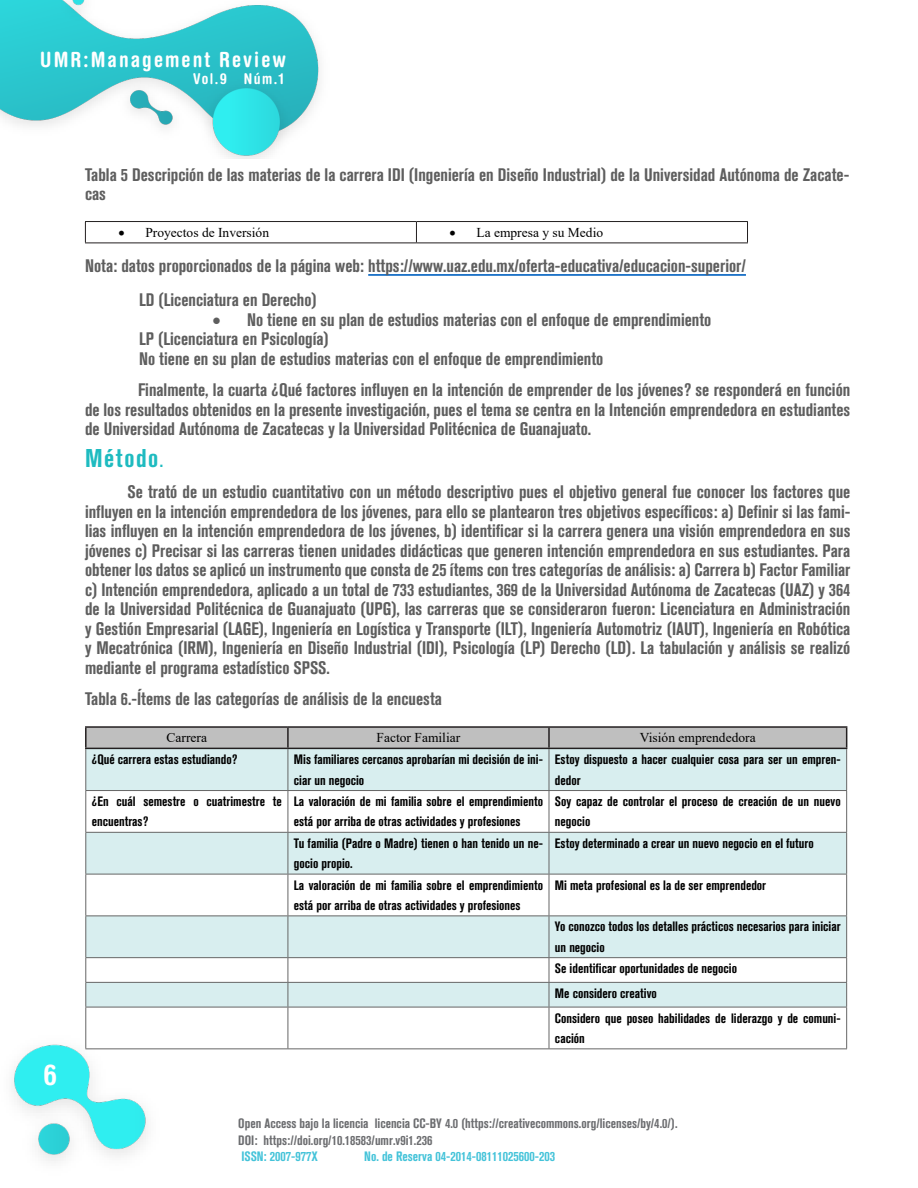
<style>
.page{position:relative;width:918px;height:1188px;background:#fff}
.page>*{position:absolute;margin:0;border:0;box-sizing:border-box;transform-origin:0 0}
.t1{font:700 condensed 28.5px "Helvetica Rounded LT Std";color:#fff}
.t2{font:700 condensed 25.5px "Akzidenz Grotesk BQ";letter-spacing:.06em;color:#1ebbc0}
.t3{font:700 condensed 21px "Helvetica Rounded LT Std";letter-spacing:.1em;color:#fff}
.List_Paragraph{font:700 condensed 18px/19.5px "Akzidenz Grotesk BQ";color:#5e5e5e;text-align:justify}
.t4{font:700 condensed 14.85px "Helvetica Rounded LT Std";letter-spacing:.1em;color:#fff}
.t5{font:700 condensed 13.5px/20.2px "Akzidenz Grotesk BQ";color:#000}
.t6{font:700 condensed 13.5px/16.5px "Akzidenz Grotesk BQ";color:#6c6d70}
.t7{font:13.5px "Times New Roman";color:#000}
.t8{font:700 condensed 13.5px "Akzidenz Grotesk BQ";color:#44c3d9}
.s1{font-size:18px}
</style>
<div class="page">
<img style="left:12px;top:1029px;width:148px;height:132px">
<img style="left:0;top:0;width:320px;height:159px">
<hr style="left:368px;top:274px;width:378px;height:2px;background:#0563c1">
<hr style="left:85px;top:221px;width:331px;height:1px;background:#231f20">
<hr style="left:416px;top:221px;width:332px;height:1px;background:#231f20">
<hr style="left:85px;top:243px;width:331px;height:1px;background:#231f20">
<hr style="left:416px;top:243px;width:332px;height:1px;background:#231f20">
<svg style="left:85px;top:222px;width:1px;height:21px"></svg>
<svg style="left:416px;top:222px;width:1px;height:21px"></svg>
<svg style="left:747px;top:222px;width:1px;height:21px"></svg>
<svg style="left:86px;top:749px;width:760px;height:258px;fill:#d8eeef"></svg>
<hr style="left:85px;top:726px;width:203px;height:2px;background:#231f20">
<hr style="left:85px;top:728px;width:2px;height:20px;background:#231f20">
<hr style="left:288px;top:726px;width:261px;height:2px;background:#231f20">
<hr style="left:549px;top:726px;width:298px;height:2px;background:#231f20">
<svg style="left:86px;top:727px;width:761px;height:21px;background:#b5b5b5"></svg>
<hr style="left:85px;top:748px;width:203px;height:1px;background:#231f20">
<hr style="left:288px;top:748px;width:261px;height:1px;background:#231f20">
<hr style="left:549px;top:748px;width:298px;height:1px;background:#231f20">
<hr style="left:85px;top:790px;width:203px;height:1px;background:#666">
<hr style="left:288px;top:790px;width:261px;height:1px;background:#666">
<hr style="left:549px;top:790px;width:298px;height:1px;background:#666">
<hr style="left:85px;top:832px;width:203px;height:1px;background:#666">
<hr style="left:288px;top:832px;width:261px;height:1px;background:#666">
<hr style="left:549px;top:832px;width:298px;height:1px;background:#666">
<hr style="left:85px;top:874px;width:203px;height:1px;background:#666">
<hr style="left:288px;top:874px;width:261px;height:1px;background:#666">
<hr style="left:549px;top:874px;width:298px;height:1px;background:#666">
<hr style="left:85px;top:916px;width:203px;height:1px;background:#666">
<hr style="left:288px;top:916px;width:261px;height:1px;background:#666">
<hr style="left:549px;top:916px;width:298px;height:1px;background:#666">
<hr style="left:85px;top:957px;width:203px;height:1px;background:#666">
<hr style="left:288px;top:957px;width:261px;height:1px;background:#666">
<hr style="left:549px;top:957px;width:298px;height:1px;background:#666">
<hr style="left:85px;top:982px;width:203px;height:1px;background:#666">
<hr style="left:288px;top:982px;width:261px;height:1px;background:#666">
<hr style="left:549px;top:982px;width:298px;height:1px;background:#666">
<hr style="left:85px;top:1007px;width:203px;height:1px;background:#666">
<hr style="left:288px;top:1007px;width:261px;height:1px;background:#666">
<hr style="left:549px;top:1007px;width:298px;height:1px;background:#666">
<hr style="left:85px;top:1048px;width:203px;height:1px;background:#666">
<hr style="left:288px;top:1048px;width:261px;height:1px;background:#666">
<hr style="left:549px;top:1048px;width:298px;height:1px;background:#666">
<hr style="left:85px;top:749px;width:1px;height:41px;background:#666">
<hr style="left:85px;top:791px;width:1px;height:41px;background:#666">
<hr style="left:85px;top:833px;width:1px;height:41px;background:#666">
<hr style="left:85px;top:874px;width:1px;height:42px;background:#666">
<hr style="left:85px;top:916px;width:1px;height:41px;background:#666">
<svg style="left:85px;top:958px;width:1px;height:49px"></svg>
<hr style="left:85px;top:1007px;width:1px;height:41px;background:#666">
<hr style="left:288px;top:749px;width:1px;height:41px;background:#666">
<hr style="left:549px;top:749px;width:1px;height:41px;background:#666">
<hr style="left:846px;top:749px;width:1px;height:41px;background:#666">
<hr style="left:288px;top:791px;width:1px;height:41px;background:#666">
<hr style="left:549px;top:791px;width:1px;height:41px;background:#666">
<hr style="left:846px;top:791px;width:1px;height:41px;background:#666">
<hr style="left:288px;top:833px;width:1px;height:41px;background:#666">
<hr style="left:549px;top:833px;width:1px;height:41px;background:#666">
<hr style="left:846px;top:833px;width:1px;height:41px;background:#666">
<hr style="left:288px;top:874px;width:1px;height:42px;background:#666">
<hr style="left:549px;top:874px;width:1px;height:42px;background:#666">
<hr style="left:846px;top:874px;width:1px;height:42px;background:#666">
<hr style="left:288px;top:916px;width:1px;height:41px;background:#666">
<hr style="left:549px;top:916px;width:1px;height:41px;background:#666">
<hr style="left:846px;top:916px;width:1px;height:41px;background:#666">
<svg style="left:288px;top:958px;width:1px;height:49px"></svg>
<svg style="left:549px;top:958px;width:1px;height:49px"></svg>
<svg style="left:846px;top:958px;width:1px;height:49px"></svg>
<hr style="left:288px;top:1007px;width:1px;height:41px;background:#666">
<hr style="left:549px;top:1007px;width:1px;height:41px;background:#666">
<hr style="left:846px;top:1007px;width:1px;height:41px;background:#666">
<p class="t3" style="left:40px;top:47px;width:247px">UMR:Management Review</p>
<p class="t4" style="left:193px;top:69px;width:92px">Vol.9 Núm.1</p>
<h1 class="t1" style="left:43px;top:1057px;width:15px">6</h1>
<p class="List_Paragraph" style="left:85px;top:165px;width:766px">Tabla 5 Descripción de las materias de la carrera IDI (Ingeniería en Diseño Industrial) de la Universidad Autónoma de Zacate&shy;cas</p>
<p class="t7" style="left:118px;top:223px;width:152px">• Proyectos de Inversión</p>
<p class="t7" style="left:449px;top:223px;width:155px">• La empresa y su Medio</p>
<p class="List_Paragraph" style="left:85px;top:256px;width:662px">Nota: datos proporcionados de la página web: https://www.uaz.edu.mx/oferta-educativa/educacion-superior/</p>
<p class="List_Paragraph" style="left:139px;top:290px;width:179px">LD (Licenciatura en Derecho)</p>
<p class="List_Paragraph" style="left:213px;top:310px;width:500px">• No tiene en su plan de estudios materias con el enfoque de emprendimiento</p>
<p class="List_Paragraph" style="left:139px;top:329px;width:191px">LP (Licenciatura en Psicología)</p>
<p class="List_Paragraph" style="left:139px;top:349px;width:466px">No tiene en su plan de estudios materias con el enfoque de emprendimiento</p>
<p class="List_Paragraph" style="left:85px;top:380px;width:767px;text-indent:53px">Finalmente, la cuarta ¿Qué factores influyen en la intención de emprender de los jóvenes? se responderá en función de los resultados obtenidos en la presente investigación, pues el tema se centra en la Intención emprendedora en estudiantes de Universidad Autónoma de Zacatecas y la Universidad Politécnica de Guanajuato.</p>
<p class="t2" style="left:85px;top:443px;width:80px">Método<span class="s1">.</span></p>
<p class="List_Paragraph" style="left:85px;top:482px;width:767px;text-indent:43px">Se trató de un estudio cuantitativo con un método descriptivo pues el objetivo general fue conocer los factores que influyen en la intención emprendedora de los jóvenes, para ello se plantearon tres objetivos específicos: a) Definir si las fami&shy;lias influyen en la intención emprendedora de los jóvenes, b) identificar si la carrera genera una visión emprendedora en sus jóvenes c) Precisar si las carreras tienen unidades didácticas que generen intención emprendedora en sus estudiantes. Para obtener los datos se aplicó un instrumento que consta de 25 ítems con tres categorías de análisis: a) Carrera b) Factor Familiar c) Intención emprendedora, aplicado a un total de 733 estudiantes, 369 de la Universidad Autónoma de Zacatecas (UAZ) y 364 de la Universidad Politécnica de Guanajuato (UPG), las carreras que se consideraron fueron: Licenciatura en Administración y Gestión Empresarial (LAGE), Ingeniería en Logística y Transporte (ILT), Ingeniería Automotriz (IAUT), Ingeniería en Robótica y Mecatrónica (IRM), Ingeniería en Diseño Industrial (IDI), Psicología (LP) Derecho (LD). La tabulación y análisis se realizó mediante el programa estadístico SPSS.</p>
<p class="List_Paragraph" style="left:85px;top:689px;width:358px">Tabla 6.-Ítems de las categorías de análisis de la encuesta</p>
<p class="t7" style="left:167px;top:728px;width:42px">Carrera</p>
<p class="t7" style="left:377px;top:728px;width:85px">Factor Familiar</p>
<p class="t7" style="left:640px;top:728px;width:117px">Visión emprendedora</p>
<p class="t5" style="left:92px;top:749px;width:147px">¿Qué carrera estas estudiando?</p>
<p class="t5" style="left:294px;top:749px;width:251px">Mis familiares cercanos aprobarían mi decisión de ini&shy;ciar un negocio</p>
<p class="t5" style="left:555px;top:749px;width:287px">Estoy dispuesto a hacer cualquier cosa para ser un empren&shy;dedor</p>
<p class="t5" style="left:92px;top:791px;width:192px">¿En cuál semestre o cuatrimestre te encuentras?</p>
<p class="t5" style="left:294px;top:791px;width:251px">La valoración de mi familia sobre el emprendimiento está por arriba de otras actividades y profesiones</p>
<p class="t5" style="left:555px;top:791px;width:287px">Soy capaz de controlar el proceso de creación de un nuevo negocio</p>
<p class="t5" style="left:294px;top:833px;width:251px">Tu familia (Padre o Madre) tienen o han tenido un ne&shy;gocio propio.</p>
<p class="t5" style="left:555px;top:833px;width:260px">Estoy determinado a crear un nuevo negocio en el futuro</p>
<p class="t5" style="left:294px;top:875px;width:251px">La valoración de mi familia sobre el emprendimiento está por arriba de otras actividades y profesiones</p>
<p class="t5" style="left:555px;top:875px;width:213px">Mi meta profesional es la de ser emprendedor</p>
<p class="t5" style="left:555px;top:917px;width:287px">Yo conozco todos los detalles prácticos necesarios para iniciar un negocio</p>
<p class="t5" style="left:555px;top:958px;width:184px">Se identificar oportunidades de negocio</p>
<p class="t5" style="left:555px;top:983px;width:103px">Me considero creativo</p>
<p class="t5" style="left:555px;top:1008px;width:287px">Considero que poseo habilidades de liderazgo y de comuni&shy;cación</p>
<p class="t6" style="left:238px;top:1115px;width:441px">Open Access bajo la licencia licencia CC-BY 4.0 (https://creativecommons.org/licenses/by/4.0/).<br>DOI: https://doi.org/10.18583/umr.v9i1.236</p>
<p class="t8" style="left:241px;top:1149px;width:78px">ISSN: 2007-977X</p>
<p class="t8" style="left:364px;top:1149px;width:192px">No. de Reserva 04-2014-08111025600-203</p>
</div>
